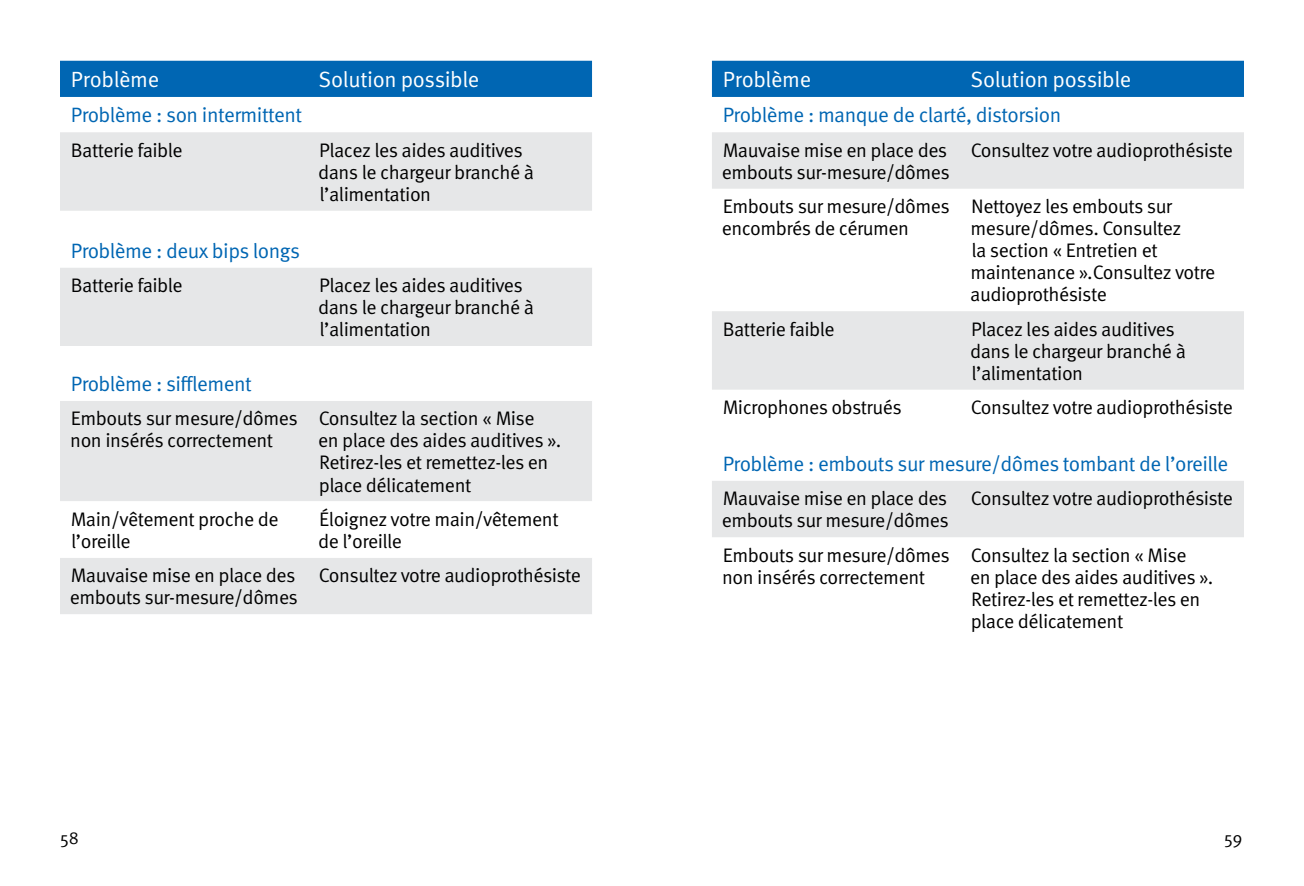
<style>
.page{position:relative;width:1304px;height:886px;background:#fff}
.page>*{position:absolute;margin:0;border:0;box-sizing:border-box;transform-origin:0 0}
.t1{font:22px "Meta Pro Norm";letter-spacing:-.02em;color:#fff}
.t2{font:20.75px "Meta Pro Norm";letter-spacing:-.025em;color:#0066b3}
.t3{font:19.5px/22px "Meta Pro Norm";letter-spacing:-.025em;color:#000}
.t4{font:17.5px "Meta Pro Norm";color:#000}
</style>
<div class="page">
<div style="left:60px;top:61px;width:532px;height:36px;background:#0066b3"></div>
<svg style="left:60px;top:132px;width:532px;height:482px;background:#e9eaeb"></svg>
<svg style="left:60px;top:232px;width:532px;height:326px;fill:#e6e7e8"></svg>
<div style="left:712px;top:61px;width:532px;height:36px;background:#0066b3"></div>
<svg style="left:712px;top:132px;width:532px;height:258px;fill:#e6e7e8"></svg>
<div style="left:712px;top:481px;width:532px;height:56px;background:#e6e7e8"></div>
<p class="t1" style="left:71px;top:63px;width:90px">Problème</p>
<p class="t1" style="left:319px;top:63px;width:162px">Solution possible</p>
<p class="t2" style="left:71px;top:100px;width:233px">Problème : son intermittent</p>
<p class="t3" style="left:71px;top:138px;width:113px">Batterie faible</p>
<p class="t3" style="left:318px;top:138px;width:217px">Placez les aides auditives dans le chargeur branché à l’alimentation</p>
<p class="t2" style="left:71px;top:235px;width:231px">Problème : deux bips longs</p>
<p class="t3" style="left:71px;top:273px;width:113px">Batterie faible</p>
<p class="t3" style="left:318px;top:273px;width:217px">Placez les aides auditives dans le chargeur branché à l’alimentation</p>
<p class="t2" style="left:71px;top:368px;width:183px">Problème : sifflement</p>
<p class="t3" style="left:70px;top:406px;width:229px">Embouts sur mesure/dômes non insérés correctement</p>
<p class="t3" style="left:318px;top:406px;width:245px">Consultez la section « Mise<br>en place des aides auditives ».<br>Retirez-les et remettez-les en place délicatement</p>
<p class="t3" style="left:71px;top:507px;width:209px">Main/vêtement proche de l’oreille</p>
<p class="t3" style="left:318px;top:507px;width:242px">Éloignez votre main/vêtement de l’oreille</p>
<p class="t3" style="left:70px;top:563px;width:230px">Mauvaise mise en place des embouts sur-mesure/dômes</p>
<p class="t3" style="left:319px;top:563px;width:264px">Consultez votre audioprothésiste</p>
<p class="t1" style="left:723px;top:63px;width:90px">Problème</p>
<p class="t1" style="left:970px;top:63px;width:162px">Solution possible</p>
<p class="t2" style="left:723px;top:100px;width:340px">Problème : manque de clarté, distorsion</p>
<p class="t3" style="left:722px;top:138px;width:230px">Mauvaise mise en place des embouts sur-mesure/dômes</p>
<p class="t3" style="left:971px;top:138px;width:264px">Consultez votre audioprothésiste</p>
<p class="t3" style="left:722px;top:194px;width:230px">Embouts sur mesure/dômes encombrés de cérumen</p>
<p class="t3" style="left:970px;top:194px;width:247px">Nettoyez les embouts sur mesure/dômes. Consultez<br>la section « Entretien et maintenance ».Consultez votre audioprothésiste</p>
<p class="t3" style="left:723px;top:317px;width:113px">Batterie faible</p>
<p class="t3" style="left:970px;top:317px;width:217px">Placez les aides auditives dans le chargeur branché à l’alimentation</p>
<p class="t3" style="left:723px;top:395px;width:181px">Microphones obstrués</p>
<p class="t3" style="left:971px;top:395px;width:264px">Consultez votre audioprothésiste</p>
<p class="t2" style="left:723px;top:448px;width:507px">Problème : embouts sur mesure/dômes tombant de l’oreille</p>
<p class="t3" style="left:722px;top:486px;width:229px">Mauvaise mise en place des embouts sur mesure/dômes</p>
<p class="t3" style="left:971px;top:486px;width:264px">Consultez votre audioprothésiste</p>
<p class="t3" style="left:722px;top:543px;width:229px">Embouts sur mesure/dômes non insérés correctement</p>
<p class="t3" style="left:970px;top:543px;width:245px">Consultez la section « Mise<br>en place des aides auditives ».<br>Retirez-les et remettez-les en place délicatement</p>
<p class="t4" style="left:60px;top:824px;width:20px">58</p>
<p class="t4" style="left:1224px;top:824px;width:20px">59</p>
</div>
